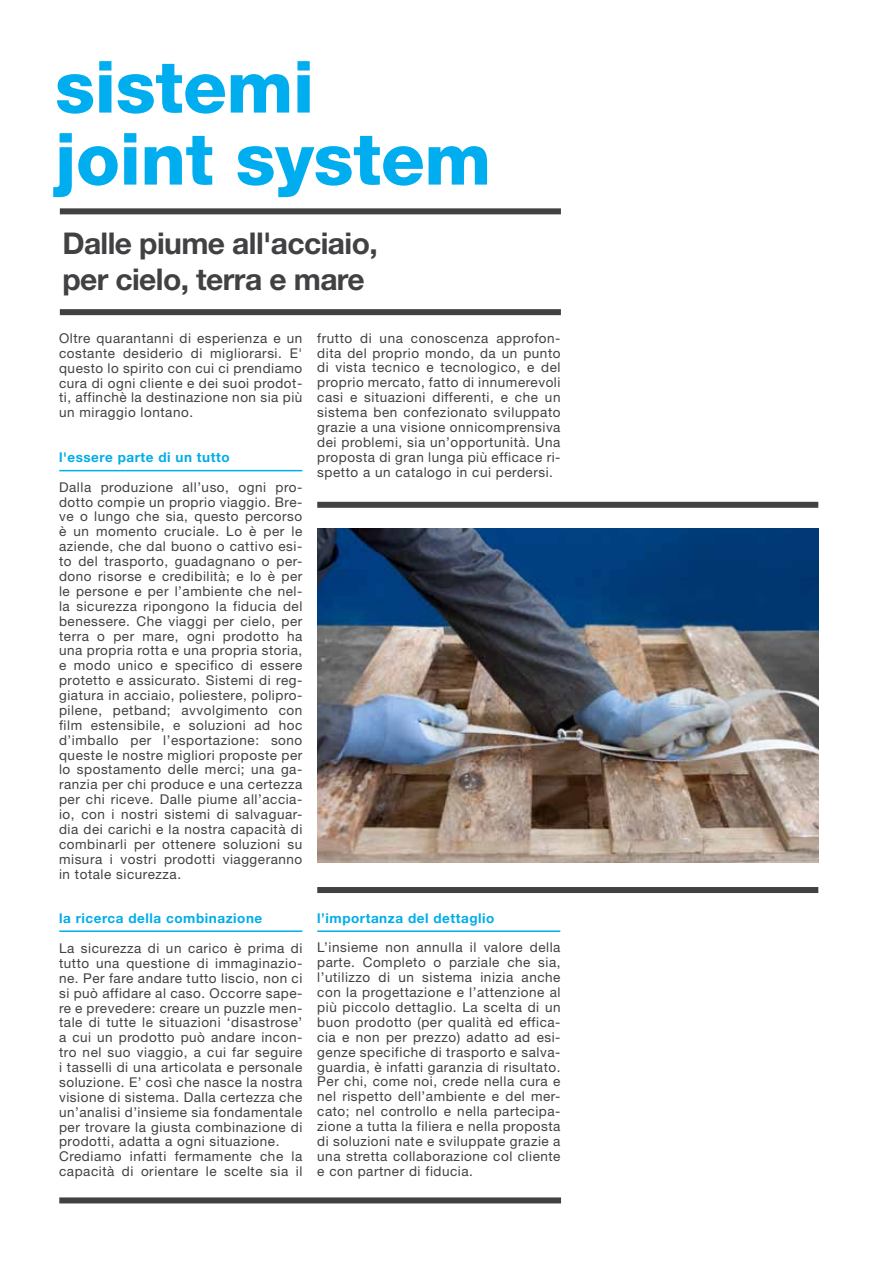
<style>
.page{position:relative;width:893px;height:1263px;background:#fff}
.page>*{position:absolute;margin:0;border:0;box-sizing:border-box;transform-origin:0 0}
.t1{font:800 72px/72px "Helvetica Neue";letter-spacing:-.005em;color:#00aeef}
.t2{font:700 30px/36px "Helvetica Neue";letter-spacing:-.02em;color:#414042}
.t3{font:13.5px/14.9px "Helvetica Neue";letter-spacing:.04em;color:#414042;text-align:justify}
.t4{font:700 13.5px "Helvetica Neue";letter-spacing:.04em;color:#00ade8}
</style>
<div class="page">
<div style="left:59px;top:1197px;width:502px;height:6px;background:#414042"></div>
<div style="left:317px;top:887px;width:501px;height:6px;background:#414042"></div>
<div style="left:317px;top:502px;width:501px;height:6px;background:#414042"></div>
<div style="left:60px;top:208px;width:501px;height:6px;background:#414042"></div>
<div style="left:60px;top:309px;width:501px;height:6px;background:#414042"></div>
<hr style="left:59px;top:470px;width:243px;height:1px;background:#00aeef">
<hr style="left:59px;top:930px;width:243px;height:2px;background:#00aeef">
<hr style="left:317px;top:930px;width:243px;height:2px;background:#00aeef">
<img style="left:317px;top:528px;width:502px;height:335px">
<h1 class="t1" style="left:55px;top:51px;width:438px">sistemi<br>joint system</h1>
<h2 class="t2" style="left:62px;top:225px;width:317px">Dalle piume all'acciaio, per cielo, terra e mare</h2>
<p class="t3" style="left:59px;top:330px;width:245px">Oltre quarantanni di esperienza e un costante desiderio di migliorarsi. E' questo lo spirito con cui ci prendiamo cura di ogni cliente e dei suoi prodot&shy;ti, affinchè la destinazione non sia più un miraggio lontano.</p>
<p class="t4" style="left:59px;top:449px;width:172px">l'essere parte di un tutto</p>
<p class="t3" style="left:59px;top:479px;width:245px">Dalla produzione all’uso, ogni pro&shy;dotto compie un proprio viaggio. Bre&shy;ve o lungo che sia, questo percorso è un momento cruciale. Lo è per le aziende, che dal buono o cattivo esi&shy;to del trasporto, guadagnano o per&shy;dono risorse e credibilità; e lo è per le persone e per l’ambiente che nel&shy;la sicurezza ripongono la fiducia del benessere. Che viaggi per cielo, per terra o per mare, ogni prodotto ha una propria rotta e una propria storia, e modo unico e specifico di essere protetto e assicurato. Sistemi di reg&shy;giatura in acciaio, poliestere, polipro&shy;pilene, petband; avvolgimento con film estensibile, e soluzioni ad hoc d’imballo per l’esportazione: sono queste le nostre migliori proposte per lo spostamento delle merci; una ga&shy;ranzia per chi produce e una certezza per chi riceve. Dalle piume all’accia&shy;io, con i nostri sistemi di salvaguar&shy;dia dei carichi e la nostra capacità di combinarli per ottenere soluzioni su misura i vostri prodotti viaggeranno in totale sicurezza.</p>
<p class="t4" style="left:59px;top:910px;width:205px">la ricerca della combinazione</p>
<p class="t3" style="left:59px;top:940px;width:245px;text-align:left">La sicurezza di un carico è prima di tutto una questione di immaginazio&shy;ne. Per fare andare tutto liscio, non ci si può affidare al caso. Occorre sape&shy;re e prevedere: creare un puzzle men&shy;tale di tutte le situazioni ‘disastrose’ a cui un prodotto può andare incon&shy;tro nel suo viaggio, a cui far seguire i tasselli di una articolata e personale soluzione. E’ così che nasce la nostra visione di sistema. Dalla certezza che un’analisi d’insieme sia fondamentale per trovare la giusta combinazione di prodotti, adatta a ogni situazione.<br>Crediamo infatti fermamente che la capacità di orientare le scelte sia il</p>
<p class="t3" style="left:317px;top:330px;width:245px">frutto di una conoscenza approfon&shy;dita del proprio mondo, da un punto di vista tecnico e tecnologico, e del proprio mercato, fatto di innumerevoli casi e situazioni differenti, e che un sistema ben confezionato sviluppato grazie a una visione onnicomprensiva dei problemi, sia un’opportunità. Una proposta di gran lunga più efficace ri&shy;spetto a un catalogo in cui perdersi.</p>
<p class="t4" style="left:317px;top:909px;width:179px">l’importanza del dettaglio</p>
<p class="t3" style="left:317px;top:940px;width:245px">L’insieme non annulla il valore della parte. Completo o parziale che sia, l’utilizzo di un sistema inizia anche con la progettazione e l’attenzione al più piccolo dettaglio. La scelta di un buon prodotto (per qualità ed effica&shy;cia e non per prezzo) adatto ad esi&shy;genze specifiche di trasporto e salva&shy;guardia, è infatti garanzia di risultato.<br>Per chi, come noi, crede nella cura e nel rispetto dell’ambiente e del mer&shy;cato; nel controllo e nella partecipa&shy;zione a tutta la filiera e nella proposta di soluzioni nate e sviluppate grazie a una stretta collaborazione col cliente e con partner di fiducia.</p>
</div>
